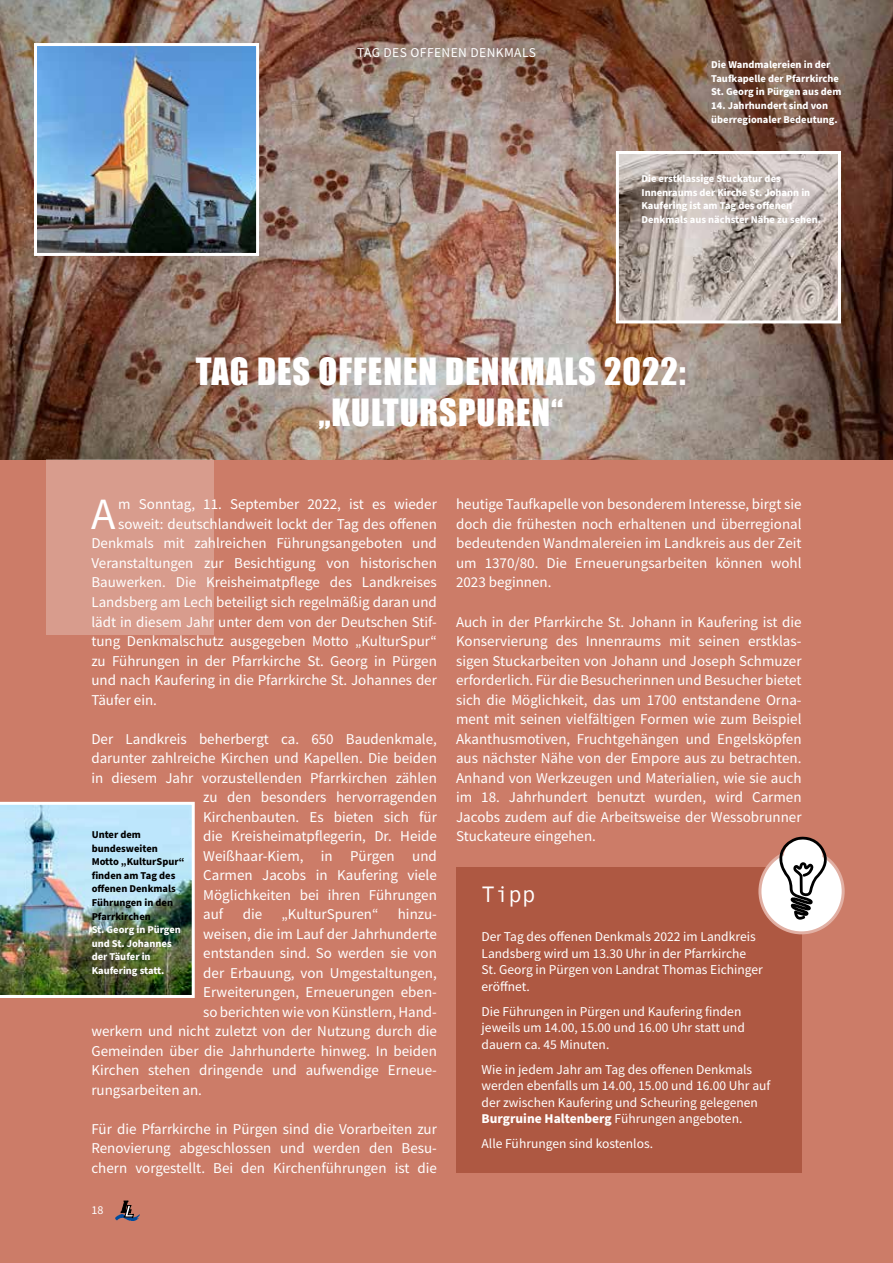
<style>
.page{position:relative;width:893px;height:1263px;background:#cc7c68}
.page>*{position:absolute;margin:0;border:0;box-sizing:border-box;transform-origin:0 0}
.t1{font:44.7px "Source Sans Pro";color:#fff}
.t2{font:34.5px/41.4px "Impact";letter-spacing:.03em;color:#fff;text-align:center}
.t3{font:22.5px "Andale Mono";color:#fff}
.t4{font:15px/19.5px "Source Sans Pro";color:#fff;text-align:justify}
.t5{font:13.5px/16.5px "Source Sans Pro";color:#fff}
.t6{font:13.5px "Source Sans Pro";letter-spacing:.03em;color:#fff}
.t7{font:12px "Source Sans Pro";color:#fff}
.t8{font:700 10.5px/13.5px "Source Sans Pro";color:#fff}
.t9{font:700 10.5px/13.5px "Source Sans Pro";color:#000}
.s1{font-weight:700}
</style>
<div class="page">
<img style="left:0;top:0;width:893px;height:460px">
<div style="left:456px;top:867px;width:346px;height:306px;background:#ae5842"></div>
<div style="left:760px;top:850px;width:83px;height:83px;background:#fff;border-radius:50%"></div>
<div style="left:758px;top:848px;width:87px;height:86px;border:3px solid #e1afa3;border-radius:50%"></div>
<svg style="left:779px;top:837px;width:48px;height:83px"></svg>
<img style="left:38px;top:47px;width:217px;height:205px">
<div style="left:34px;top:43px;width:225px;height:213px;border:3px solid #fff"></div>
<img style="left:0;top:802px;width:195px;height:196px">
<img style="left:620px;top:155px;width:217px;height:164px">
<div style="left:616px;top:151px;width:225px;height:172px;border:3px solid #fff"></div>
<svg style="left:121px;top:1201px;width:13px;height:17px"></svg>
<div style="left:47px;top:460px;width:167px;height:175px;background:#d89c8d"></div>
<p class="t6" style="left:357px;top:44px;width:180px">TAG DES OFFENEN DENKMALS</p>
<p class="t8" style="left:711px;top:59px;width:132px">Die Wandmalereien in der<br>Taufkapelle der Pfarrkirche<br>St. Georg in Pürgen aus dem</p>
<p class="t8" style="left:711px;top:99px;width:128px">14. Jahrhundert sind von überregionaler Bedeutung.</p>
<p class="t8" style="left:641px;top:172px;width:181px">Die erstklassige Stuckatur des Innenraums der Kirche St. Johann in Kaufering ist am Tag des offenen Denkmals aus nächster Nähe zu sehen.</p>
<h2 class="t2" style="left:196px;top:350px;width:491px">TAG DES OFFENEN DENKMALS 2022: „KULTURSPUREN“</h2>
<h1 class="t1" style="left:91px;top:486px;width:26px">A</h1>
<p class="t4" style="left:118px;top:495px;width:320px">m Sonntag, 11. September 2022, ist es wieder</p>
<p class="t4" style="left:118px;top:514px;width:320px">soweit: deutschlandweit lockt der Tag des offenen</p>
<p class="t4" style="left:91px;top:534px;width:347px">Denkmals mit zahlreichen Führungsangeboten und</p>
<p class="t4" style="left:91px;top:553px;width:347px">Veranstaltungen zur Besichtigung von historischen</p>
<p class="t4" style="left:91px;top:573px;width:347px">Bauwerken. Die Kreisheimatpflege des Landkreises</p>
<p class="t4" style="left:91px;top:592px;width:347px">Landsberg am Lech beteiligt sich regelmäßig daran und</p>
<p class="t4" style="left:91px;top:612px;width:347px">lädt in diesem Jahr unter dem von der Deutschen Stif-</p>
<p class="t4" style="left:91px;top:631px;width:347px">tung Denkmalschutz ausgegeben Motto „KulturSpur“</p>
<p class="t4" style="left:91px;top:651px;width:347px">zu Führungen in der Pfarrkirche St. Georg in Pürgen</p>
<p class="t4" style="left:91px;top:670px;width:347px">und nach Kaufering in die Pfarrkirche St. Johannes der</p>
<p class="t4" style="left:91px;top:690px;width:67px">Täufer ein.</p>
<p class="t4" style="left:91px;top:729px;width:347px">Der Landkreis beherbergt ca. 650 Baudenkmale,</p>
<p class="t4" style="left:91px;top:748px;width:347px">darunter zahlreiche Kirchen und Kapellen. Die beiden</p>
<p class="t4" style="left:91px;top:768px;width:347px">in diesem Jahr vorzustellenden Pfarrkirchen zählen</p>
<p class="t4" style="left:203px;top:787px;width:235px">zu den besonders hervorragenden</p>
<p class="t4" style="left:203px;top:807px;width:235px">Kirchenbauten. Es bieten sich für</p>
<p class="t4" style="left:203px;top:826px;width:235px">die Kreisheimatpflegerin, Dr. Heide</p>
<p class="t4" style="left:203px;top:846px;width:235px">Weißhaar-Kiem, in Pürgen und</p>
<p class="t4" style="left:203px;top:865px;width:235px">Carmen Jacobs in Kaufering viele</p>
<p class="t4" style="left:203px;top:885px;width:235px">Möglichkeiten bei ihren Führungen</p>
<p class="t4" style="left:203px;top:904px;width:22px">auf</p>
<p class="t4" style="left:243px;top:904px;width:21px">die</p>
<p class="t4" style="left:282px;top:904px;width:98px">„KulturSpuren“</p>
<p class="t4" style="left:398px;top:904px;width:41px">hinzu-</p>
<p class="t4" style="left:203px;top:924px;width:235px">weisen, die im Lauf der Jahrhunderte</p>
<p class="t4" style="left:203px;top:943px;width:235px">entstanden sind. So werden sie von</p>
<p class="t4" style="left:203px;top:963px;width:235px">der Erbauung, von Umgestaltungen,</p>
<p class="t4" style="left:203px;top:982px;width:235px">Erweiterungen, Erneuerungen eben-</p>
<p class="t4" style="left:203px;top:1002px;width:235px">so berichten wie von Künstlern, Hand-</p>
<p class="t4" style="left:91px;top:1021px;width:347px">werkern und nicht zuletzt von der Nutzung durch die</p>
<p class="t4" style="left:91px;top:1041px;width:347px">Gemeinden über die Jahrhunderte hinweg. In beiden</p>
<p class="t4" style="left:91px;top:1060px;width:347px">Kirchen stehen dringende und aufwendige Erneue-</p>
<p class="t4" style="left:91px;top:1080px;width:112px">rungsarbeiten an.</p>
<p class="t4" style="left:91px;top:1119px;width:347px">Für die Pfarrkirche in Pürgen sind die Vorarbeiten zur Renovierung abgeschlossen und werden den Besu&shy;chern vorgestellt. Bei den Kirchenführungen ist die</p>
<p class="t9" style="left:92px;top:828px;width:95px">Unter dem bundesweiten<br>Motto „KulturSpur“ finden am Tag des offenen Denkmals<br>Führungen in den<br>Pfarrkirchen</p>
<p class="t8" style="left:92px;top:923px;width:91px">St. Georg in Pürgen und St. Johannes der Täufer in<br>Kaufering statt.</p>
<p class="t7" style="left:92px;top:1202px;width:13px">18</p>
<p class="t4" style="left:456px;top:495px;width:347px">heutige Taufkapelle von besonderem Interesse, birgt sie doch die frühesten noch erhaltenen und überregional bedeutenden Wandmalereien im Landkreis aus der Zeit um 1370/80. Die Erneuerungsarbeiten können wohl 2023 beginnen.</p>
<p class="t4" style="left:456px;top:612px;width:347px">Auch in der Pfarrkirche St. Johann in Kaufering ist die Konservierung des Innenraums mit seinen erstklas&shy;sigen Stuckarbeiten von Johann und Joseph Schmuzer erforderlich. Für die Besucherinnen und Besucher bietet sich die Möglichkeit, das um 1700 entstandene Orna&shy;ment mit seinen vielfältigen Formen wie zum Beispiel Akanthusmotiven, Fruchtgehängen und Engelsköpfen aus nächster Nähe von der Empore aus zu betrachten.<br>Anhand von Werkzeugen und Materialien, wie sie auch im 18. Jahrhundert benutzt wurden, wird Carmen Jacobs zudem auf die Arbeitsweise der Wessobrunner Stuckateure eingehen.</p>
<h3 class="t3" style="left:482px;top:880px;width:55px">Tipp</h3>
<p class="t5" style="left:482px;top:928px;width:283px">Der Tag des offenen Denkmals 2022 im Landkreis Landsberg wird um 13.30 Uhr in der Pfarrkirche St. Georg in Pürgen von Landrat Thomas Eichinger eröffnet.</p>
<p class="t5" style="left:482px;top:1003px;width:265px">Die Führungen in Pürgen und Kaufering finden jeweils um 14.00, 15.00 und 16.00 Uhr statt und dauern ca. 45 Minuten.</p>
<p class="t5" style="left:482px;top:1061px;width:290px">Wie in jedem Jahr am Tag des offenen Denkmals werden ebenfalls um 14.00, 15.00 und 16.00 Uhr auf der zwischen Kaufering und Scheuring gelegenen <span class="s1">Burgruine Haltenberg</span> Führungen angeboten.</p>
<p class="t5" style="left:482px;top:1135px;width:173px">Alle Führungen sind kostenlos.</p>
</div>
